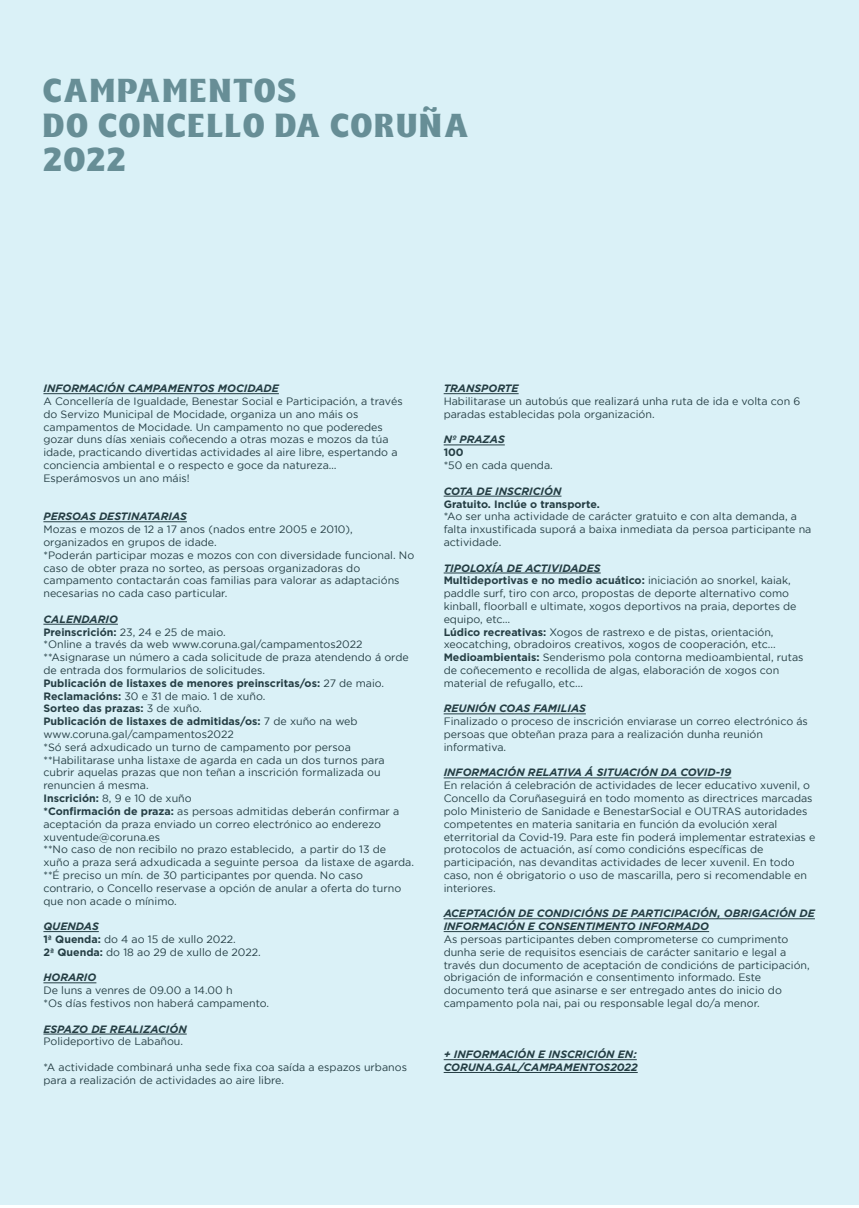
<style>
.page{position:relative;width:859px;height:1208px;background:#fff}
.page>*{position:absolute;margin:0;border:0;box-sizing:border-box;transform-origin:0 0}
.t1{font:700 28.5px/34.2px "Benoa";letter-spacing:.06em;color:#678e96}
.t2{font:10.7px/12.8px "Gotham";color:#253e44}
.t3{font:italic 700 10.7px/12.8px "Gotham HTF";color:#253e44}
.t4{font:700 10.7px "Gotham";color:#253e44}
.s1{font-weight:700}
</style>
<div class="page">
<div style="left:0;top:0;width:859px;height:1204px;background:#daf1f7"></div>
<hr style="left:43px;top:393px;width:236px;height:1px;background:#253e44">
<hr style="left:43px;top:521px;width:144px;height:1px;background:#253e44">
<hr style="left:43px;top:624px;width:75px;height:1px;background:#253e44">
<hr style="left:43px;top:931px;width:56px;height:1px;background:#253e44">
<hr style="left:43px;top:982px;width:53px;height:1px;background:#253e44">
<hr style="left:43px;top:1034px;width:144px;height:1px;background:#253e44">
<hr style="left:444px;top:393px;width:75px;height:1px;background:#253e44">
<hr style="left:444px;top:445px;width:61px;height:1px;background:#253e44">
<hr style="left:444px;top:496px;width:117px;height:1px;background:#253e44">
<hr style="left:444px;top:573px;width:157px;height:1px;background:#253e44">
<hr style="left:444px;top:713px;width:142px;height:1px;background:#253e44">
<hr style="left:444px;top:777px;width:287px;height:1px;background:#253e44">
<hr style="left:444px;top:918px;width:371px;height:1px;background:#253e44">
<hr style="left:444px;top:931px;width:265px;height:1px;background:#253e44">
<hr style="left:444px;top:1059px;width:193px;height:1px;background:#253e44">
<hr style="left:444px;top:1072px;width:194px;height:1px;background:#253e44">
<h1 class="t1" style="left:43px;top:75px;width:427px">CAMPAMENTOS<br>DO CONCELLO DA CORUÑA<br>2022</h1>
<p class="t3" style="left:43px;top:382px;width:237px">INFORMACIÓN CAMPAMENTOS MOCIDADE</p>
<p class="t2" style="left:43px;top:395px;width:361px">A Concellería de Igualdade, Benestar Social e Participación, a través do Servizo Municipal de Mocidade, organiza un ano máis os campamentos de Mocidade. Un campamento no que poderedes gozar duns días xeniais coñecendo a otras mozas e mozos da túa idade, practicando divertidas actividades al aire libre, espertando a conciencia ambiental e o respecto e goce da natureza… Esperámosvos un ano máis!</p>
<p class="t3" style="left:43px;top:510px;width:145px">PERSOAS DESTINATARIAS</p>
<p class="t2" style="left:43px;top:523px;width:372px">Mozas e mozos de 12 a 17 anos (nados entre 2005 e 2010), organizados en grupos de idade.<br>*Poderán participar mozas e mozos con con diversidade funcional. No caso de obter praza no sorteo, as persoas organizadoras do campamento contactarán coas familias para valorar as adaptacións necesarias no cada caso particular.</p>
<p class="t3" style="left:43px;top:612px;width:76px">CALENDARIO</p>
<p class="t2" style="left:43px;top:625px;width:372px"><span class="s1">Preinscrición:</span> 23, 24 e 25 de maio.<br>*Online a través da web www.coruna.gal/campamentos2022 **Asignarase un número a cada solicitude de praza atendendo á orde de entrada dos formularios de solicitudes.<br><span class="s1">Publicación de listaxes de menores preinscritas/os:</span> 27 de maio.<br><span class="s1">Reclamacións:</span> 30 e 31 de maio. 1 de xuño.<br><span class="s1">Sorteo das prazas:</span> 3 de xuño.<br><span class="s1">Publicación de listaxes de admitidas/os:</span> 7 de xuño na web www.coruna.gal/campamentos2022<br>*Só será adxudicado un turno de campamento por persoa **Habilitarase unha listaxe de agarda en cada un dos turnos para cubrir aquelas prazas que non teñan a inscrición formalizada ou renuncien á mesma.<br><span class="s1">Inscrición:</span> 8, 9 e 10 de xuño<br><span class="s1">*Confirmación de praza:</span> as persoas admitidas deberán confirmar a aceptación da praza enviado un correo electrónico ao enderezo xuventude@coruna.es<br>**No caso de non recibilo no prazo establecido, a partir do 13 de xuño a praza será adxudicada a seguinte persoa da listaxe de agarda. **É preciso un mín. de 30 participantes por quenda. No caso contrario, o Concello reservase a opción de anular a oferta do turno que non acade o mínimo.</p>
<p class="t3" style="left:43px;top:920px;width:57px">QUENDAS</p>
<p class="t2" style="left:43px;top:932px;width:219px"><span class="s1">1ª Quenda:</span> do 4 ao 15 de xullo 2022.<br><span class="s1">2ª Quenda:</span> do 18 ao 29 de xullo de 2022.</p>
<p class="t3" style="left:43px;top:971px;width:54px">HORARIO</p>
<p class="t2" style="left:43px;top:984px;width:227px">De luns a venres de 09.00 a 14.00 h<br>*Os días festivos non haberá campamento.</p>
<p class="t3" style="left:43px;top:1022px;width:145px">ESPAZO DE REALIZACIÓN</p>
<p class="t2" style="left:43px;top:1035px;width:141px">Polideportivo de Labañou.</p>
<p class="t2" style="left:43px;top:1060px;width:365px">*A actividade combinará unha sede fixa coa saída a espazos urbanos para a realización de actividades ao aire libre.</p>
<p class="t3" style="left:444px;top:382px;width:76px">TRANSPORTE</p>
<p class="t2" style="left:444px;top:395px;width:358px">Habilitarase un autobús que realizará unha ruta de ida e volta con 6 paradas establecidas pola organización.</p>
<p class="t3" style="left:444px;top:433px;width:63px">Nº PRAZAS</p>
<p class="t4" style="left:444px;top:446px;width:22px">100</p>
<p class="t2" style="left:444px;top:459px;width:111px">*50 en cada quenda.</p>
<p class="t3" style="left:444px;top:484px;width:119px">COTA DE INSCRICIÓN</p>
<p class="t4" style="left:444px;top:497px;width:158px">Gratuito. Inclúe o transporte.</p>
<p class="t2" style="left:444px;top:510px;width:369px">*Ao ser unha actividade de carácter gratuito e con alta demanda, a falta inxustificada suporá a baixa inmediata da persoa participante na actividade.</p>
<p class="t3" style="left:444px;top:561px;width:159px">TIPOLOXÍA DE ACTIVIDADES</p>
<p class="t2" style="left:444px;top:574px;width:361px"><span class="s1">Multideportivas e no medio acuático:</span> iniciación ao snorkel, kaiak, paddle surf, tiro con arco, propostas de deporte alternativo como kinball, floorball e ultimate, xogos deportivos na praia, deportes de equipo, etc…<br><span class="s1">Lúdico recreativas:</span> Xogos de rastrexo e de pistas, orientación, xeocatching, obradoiros creativos, xogos de cooperación, etc...<br><span class="s1">Medioambientais:</span> Senderismo pola contorna medioambiental, rutas de coñecemento e recollida de algas, elaboración de xogos con material de refugallo, etc...</p>
<p class="t3" style="left:444px;top:702px;width:144px">REUNIÓN COAS FAMILIAS</p>
<p class="t2" style="left:444px;top:715px;width:366px">Finalizado o proceso de inscrición enviarase un correo electrónico ás persoas que obteñan praza para a realización dunha reunión informativa.</p>
<p class="t3" style="left:444px;top:766px;width:289px">INFORMACIÓN RELATIVA Á SITUACIÓN DA COVID-19</p>
<p class="t2" style="left:444px;top:779px;width:373px">En relación á celebración de actividades de lecer educativo xuvenil, o Concello da Coruñaseguirá en todo momento as directrices marcadas polo Ministerio de Sanidade e BenestarSocial e OUTRAS autoridades competentes en materia sanitaria en función da evolución xeral eterritorial da Covid-19. Para este fin poderá implementar estratexias e protocolos de actuación, así como condicións específicas de participación, nas devanditas actividades de lecer xuvenil. En todo caso, non é obrigatorio o uso de mascarilla, pero si recomendable en interiores.</p>
<p class="t3" style="left:444px;top:907px;width:373px">ACEPTACIÓN DE CONDICIÓNS DE PARTICIPACIÓN, OBRIGACIÓN DE<br>INFORMACIÓN E CONSENTIMENTO INFORMADO</p>
<p class="t2" style="left:444px;top:932px;width:368px">As persoas participantes deben comprometerse co cumprimento dunha serie de requisitos esenciais de carácter sanitario e legal a través dun documento de aceptación de condicións de participación, obrigación de información e consentimento informado. Este documento terá que asinarse e ser entregado antes do inicio do campamento pola nai, pai ou responsable legal do/a menor.</p>
<p class="t3" style="left:444px;top:1048px;width:196px">+ INFORMACIÓN E INSCRICIÓN EN:<br>CORUNA.GAL/CAMPAMENTOS2022</p>
</div>
